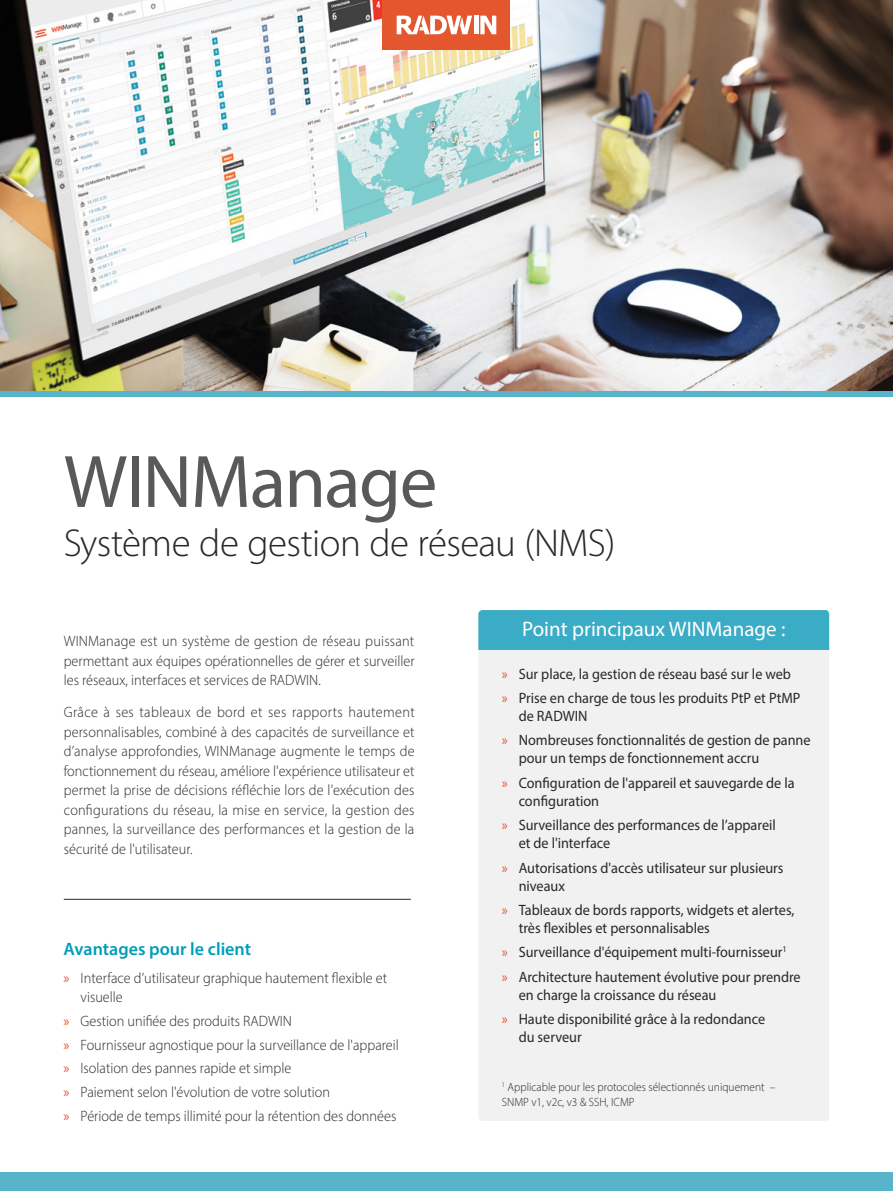
<style>
.page{position:relative;width:893px;height:1191px;background:#fff}
.page>*{position:absolute;margin:0;border:0;box-sizing:border-box;transform-origin:0 0}
.t1{font:75px "Myriad Pro";letter-spacing:-.02em;color:#58595b}
.t2{font:300 39px "Myriad Pro";letter-spacing:-.015em;color:#292829}
.t3{font:21px "Myriad Pro";color:#fff}
.t4{font:600 18px "Myriad Pro";color:#009db9}
.t5{font:300 15px/19.5px "Myriad Pro";color:#292829;text-align:justify;scale:.95 1}
.t6{font:15px/24.3px "Myriad Pro";color:#292829;scale:.95 1}
.t7{font:300 12px/14.4px "Myriad Pro";color:#292829;scale:.95 1}
.s1{font-weight:400;color:#e4562e}
.s2{color:#e4562e}
</style>
<div class="page">
<div style="left:0;top:1172px;width:893px;height:19px;background:#58b4cb"></div>
<div style="left:478px;top:610px;width:351px;height:511px;background:#f1f1f2;border-radius:4px"></div>
<div style="left:478px;top:610px;width:351px;height:39px;background:#3bacc5"></div>
<hr style="left:64px;top:899px;width:347px;height:1px;background:#292829">
<img style="left:0;top:0;width:893px;height:391px">
<div style="left:0;top:391px;width:893px;height:6px;background:#58b4cb"></div>
<div style="left:383px;top:0;width:127px;height:49px;background:#e4562e"></div>
<hr style="left:474px;top:16px;width:4px;height:18px;background:#fff">
<svg style="left:480px;top:16px;width:16px;height:18px"></svg>
<svg style="left:397px;top:16px;width:75px;height:18px"></svg>
<h1 class="t1" style="left:64px;top:435px;width:375px">WINManage</h1>
<h2 class="t2" style="left:64px;top:520px;width:553px">Système de gestion de réseau (NMS)</h2>
<p class="t5" style="left:64px;top:631px;width:371px">WINManage est un système de gestion de réseau puissant permettant aux équipes opérationnelles de gérer et surveiller les réseaux, interfaces et services de RADWIN.</p>
<p class="t5" style="left:64px;top:702px;width:371px">Grâce à ses tableaux de bord et ses rapports hautement personnalisables, combiné à des capacités de surveillance et d’analyse approfondies, WINManage augmente le temps de fonctionnement du réseau, améliore l'expérience utilisateur et permet la prise de décisions réfléchie lors de l'exécution des configurations du réseau, la mise en service, la gestion des pannes, la surveillance des performances et la gestion de la sécurité de l'utilisateur.</p>
<p class="t4" style="left:64px;top:937px;width:189px">Avantages pour le client</p>
<p class="t5" style="left:81px;top:967px;width:324px;text-indent:-17px"><span class="s1">»</span> Interface d’utilisateur graphique hautement flexible et visuelle</p>
<p class="t5" style="left:64px;top:1008px;width:354px;line-height:23.7px;text-align:left"><span class="s1">»</span> Gestion unifiée des produits RADWIN<br><span class="s1">»</span> Fournisseur agnostique pour la surveillance de l'appareil <span class="s1">»</span> Isolation des pannes rapide et simple<br><span class="s1">»</span> Paiement selon l'évolution de votre solution<br><span class="s1">»</span> Période de temps illimité pour la rétention des données</p>
<h3 class="t3" style="left:522px;top:616px;width:265px">Point principaux WINManage :</h3>
<p class="t6" style="left:502px;top:661px;width:316px"><span class="s2">»</span> Sur place, la gestion de réseau basé sur le web <span class="s2">»</span> Prise en charge de tous les produits PtP et PtMP</p>
<p class="t6" style="left:502px;top:703px;width:327px;text-indent:17px">de RADWIN<br><span class="s2">»</span> Nombreuses fonctionnalités de gestion de panne</p>
<p class="t6" style="left:502px;top:746px;width:310px;text-indent:17px">pour un temps de fonctionnement accru<br><span class="s2">»</span> Configuration de l'appareil et sauvegarde de la</p>
<p class="t6" style="left:502px;top:788px;width:290px;text-indent:17px">configuration<br><span class="s2">»</span> Surveillance des performances de l’appareil</p>
<p class="t6" style="left:502px;top:830px;width:298px;text-indent:17px">et de l'interface<br><span class="s2">»</span> Autorisations d'accès utilisateur sur plusieurs</p>
<p class="t6" style="left:502px;top:873px;width:310px;text-indent:17px">niveaux<br><span class="s2">»</span> Tableaux de bords rapports, widgets et alertes,</p>
<p class="t6" style="left:502px;top:915px;width:316px;text-indent:17px">très flexibles et personnalisables<br><span class="s2">»</span> Surveillance d'équipement multi-fournisseur<sup>1<br></sup><span class="s2">»</span> Architecture hautement évolutive pour prendre</p>
<p class="t6" style="left:502px;top:982px;width:279px;text-indent:17px">en charge la croissance du réseau<br><span class="s2">»</span> Haute disponibilité grâce à la redondance</p>
<p class="t6" style="left:519px;top:1024px;width:68px">du serveur</p>
<p class="t7" style="left:502px;top:1079px;width:290px"><sup>1</sup> Applicable pour les protocoles sélectionnés uniquement –<br>SNMP v1, v2c, v3 &amp; SSH, ICMP</p>
</div>
